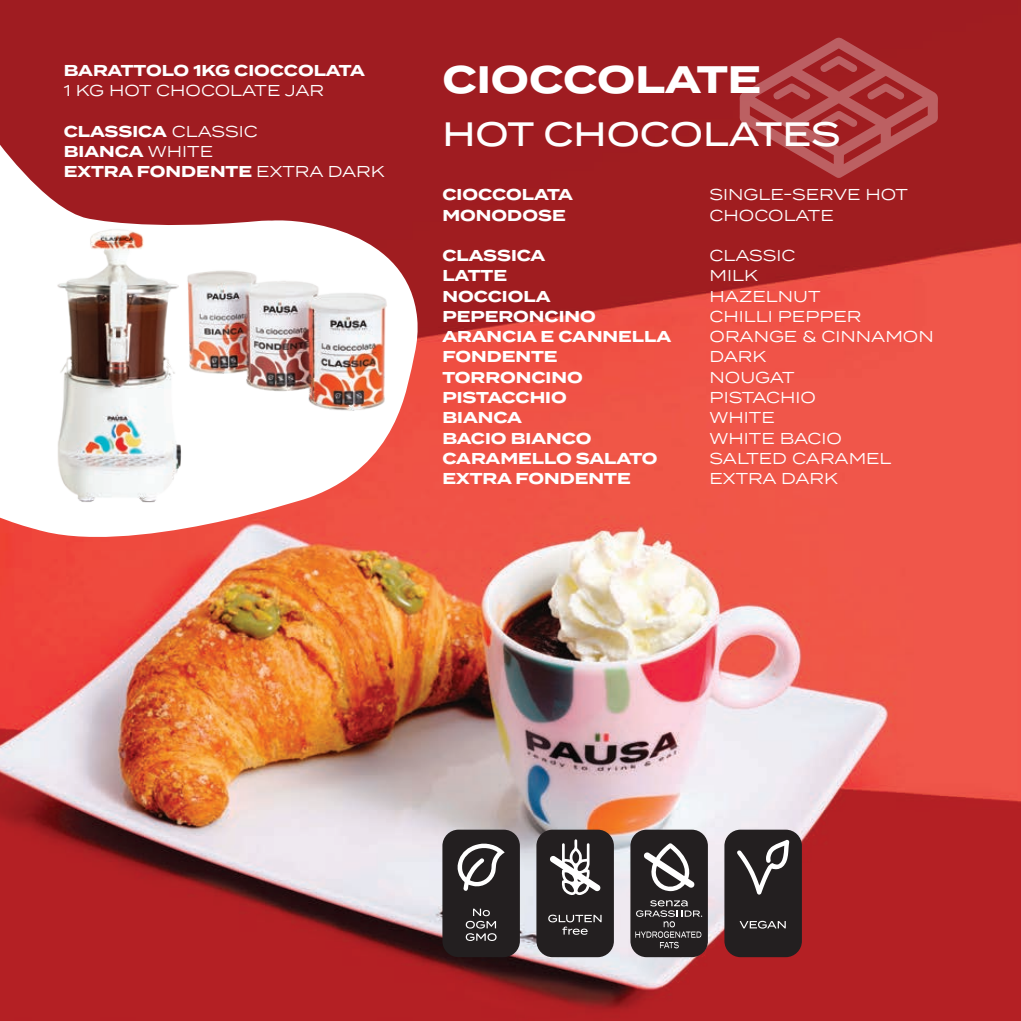
<style>
.page{position:relative;width:1021px;height:1021px;background:#fff}
.page>*{position:absolute;margin:0;border:0;box-sizing:border-box;transform-origin:0 0}
.t1{font:700 38.25px "Termina";color:#fff}
.t2{font:500 33.75px "Termina";color:#fff}
.t3{font:700 15.75px "Termina";color:#fff}
.t4{font:15.75px/20.2px "Termina";color:#fff}
.s1{font-weight:400}
</style>
<div class="page">
<img style="left:0;top:0;width:1020px;height:1020px">
<svg style="left:739px;top:38px;width:199px;height:140px;background:#a93538"></svg>
<div style="left:442px;top:829px;width:78px;height:128px;background:#231f20;border-radius:16px"></div>
<svg style="left:457px;top:843px;width:47px;height:47px"></svg>
<svg style="left:466px;top:908px;width:30px;height:33px"></svg>
<div style="left:536px;top:829px;width:78px;height:128px;background:#231f20;border-radius:16px"></div>
<svg style="left:548px;top:914px;width:53px;height:20px"></svg>
<svg style="left:550px;top:839px;width:51px;height:56px"></svg>
<div style="left:630px;top:829px;width:78px;height:128px;background:#231f20;border-radius:16px"></div>
<svg style="left:635px;top:900px;width:67px;height:48px"></svg>
<svg style="left:644px;top:843px;width:50px;height:48px"></svg>
<div style="left:724px;top:829px;width:77px;height:128px;background:#231f20;border-radius:16px"></div>
<svg style="left:739px;top:920px;width:46px;height:8px"></svg>
<svg style="left:737px;top:839px;width:52px;height:55px"></svg>
<svg style="left:0;top:35px;width:418px;height:523px;fill:#9f1c21"></svg>
<img style="left:28px;top:218px;width:204px;height:304px">
<img style="left:167px;top:233px;width:243px;height:199px">
<p class="t3" style="left:64px;top:59px;width:302px">BARATTOLO 1KG CIOCCOLATA</p>
<p class="t4" style="left:64px;top:80px;width:262px">1 KG HOT CHOCOLATE JAR</p>
<p class="t3" style="left:64px;top:119px;width:195px">CLASSICA <span class="s1">CLASSIC</span></p>
<p class="t3" style="left:64px;top:140px;width:151px">BIANCA <span class="s1">WHITE</span></p>
<p class="t3" style="left:64px;top:160px;width:322px">EXTRA FONDENTE <span class="s1">EXTRA DARK</span></p>
<p class="t1" style="left:442px;top:51px;width:320px">CIOCCOLATE</p>
<p class="t2" style="left:442px;top:109px;width:399px">HOT CHOCOLATES</p>
<p class="t3" style="left:442px;top:183px;width:132px">CIOCCOLATA</p>
<p class="t3" style="left:442px;top:203px;width:125px">MONODOSE</p>
<p class="t3" style="left:442px;top:244px;width:104px">CLASSICA</p>
<p class="t3" style="left:442px;top:264px;width:66px">LATTE</p>
<p class="t3" style="left:442px;top:284px;width:109px">NOCCIOLA</p>
<p class="t3" style="left:442px;top:305px;width:155px">PEPERONCINO</p>
<p class="t3" style="left:442px;top:325px;width:230px">ARANCIA E CANNELLA</p>
<p class="t3" style="left:442px;top:345px;width:117px">FONDENTE</p>
<p class="t3" style="left:442px;top:365px;width:142px">TORRONCINO</p>
<p class="t3" style="left:442px;top:386px;width:126px">PISTACCHIO</p>
<p class="t3" style="left:442px;top:406px;width:81px">BIANCA</p>
<p class="t3" style="left:442px;top:426px;width:151px">BACIO BIANCO</p>
<p class="t3" style="left:442px;top:446px;width:217px">CARAMELLO SALATO</p>
<p class="t3" style="left:442px;top:467px;width:190px">EXTRA FONDENTE</p>
<p class="t4" style="left:709px;top:184px;width:200px">SINGLE-SERVE HOT<br>CHOCOLATE</p>
<p class="t4" style="left:709px;top:245px;width:87px">CLASSIC</p>
<p class="t4" style="left:709px;top:265px;width:50px">MILK</p>
<p class="t4" style="left:709px;top:285px;width:112px">HAZELNUT</p>
<p class="t4" style="left:709px;top:305px;width:153px">CHILLI PEPPER</p>
<p class="t4" style="left:709px;top:326px;width:226px">ORANGE &amp; CINNAMON</p>
<p class="t4" style="left:709px;top:346px;width:58px">DARK</p>
<p class="t4" style="left:709px;top:366px;width:87px">NOUGAT</p>
<p class="t4" style="left:709px;top:386px;width:108px">PISTACHIO</p>
<p class="t4" style="left:709px;top:407px;width:67px">WHITE</p>
<p class="t4" style="left:709px;top:427px;width:134px">WHITE BACIO</p>
<p class="t4" style="left:709px;top:447px;width:183px">SALTED CARAMEL</p>
<p class="t4" style="left:709px;top:467px;width:130px">EXTRA DARK</p>
</div>
